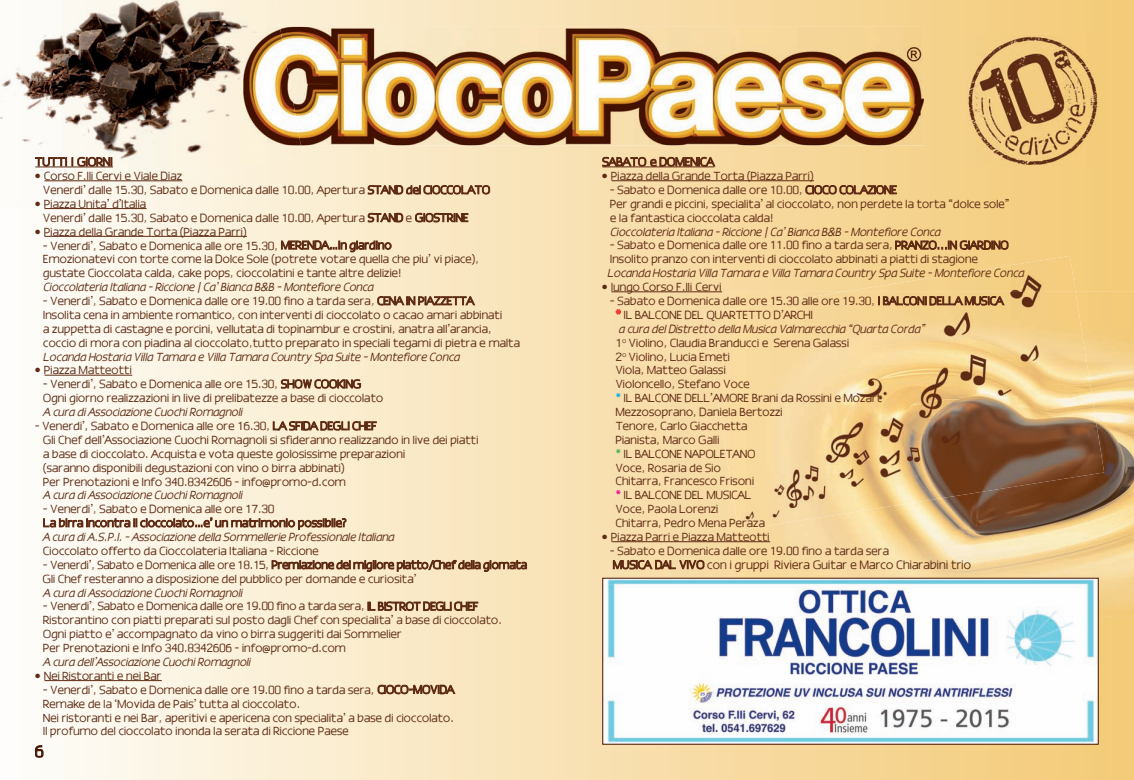
<style>
.page{position:relative;width:1134px;height:780px;background:#fff}
.page>*{position:absolute;margin:0;border:0;box-sizing:border-box;transform-origin:0 0}
.t1{font:15px "Epsy Sans";color:#451300}
.t2{font:11.25px "Epsy Sans";color:#5e2a13}
.t3{font:10.88px/13.9px "Epsy Sans";color:#5e2a13}
.t4{font:italic 10.88px "Epsy Sans";color:#5e2a13}
.s1{font-style:italic}
.s2{color:#ee3e35}
.s3{color:#00aeef}
.s4{color:#3ab54a}
.s5{color:#ed028c}
.s6{font-size:10.88px}
</style>
<div class="page">
<img style="left:44px;top:0;width:1090px;height:780px">
<img style="left:0;top:0;width:303px;height:211px">
<hr style="left:35px;top:167px;width:78px;height:1px;background:#5e2a13">
<hr style="left:44px;top:180px;width:138px;height:1px;background:#5e2a13">
<hr style="left:44px;top:208px;width:103px;height:1px;background:#5e2a13">
<hr style="left:44px;top:236px;width:203px;height:1px;background:#5e2a13">
<hr style="left:44px;top:375px;width:88px;height:1px;background:#5e2a13">
<hr style="left:44px;top:680px;width:118px;height:1px;background:#5e2a13">
<img style="left:301px;top:27px;width:623px;height:118px">
<img style="left:243px;top:27px;width:58px;height:118px">
<img style="left:967px;top:35px;width:131px;height:130px">
<img style="left:670px;top:292px;width:464px;height:324px">
<img style="left:843px;top:256px;width:232px;height:36px">
<img style="left:704px;top:292px;width:400px;height:238px">
<hr style="left:602px;top:167px;width:112px;height:1px;background:#5e2a13">
<hr style="left:611px;top:180px;width:203px;height:1px;background:#5e2a13">
<hr style="left:611px;top:291px;width:111px;height:1px;background:#5e2a13">
<hr style="left:611px;top:541px;width:159px;height:1px;background:#5e2a13">
<img style="left:604px;top:580px;width:492px;height:162px">
<p class="t2" style="left:35px;top:155px;width:79px">TUTTI I GIORNI</p>
<p class="t3" style="left:44px;top:169px;width:448px;text-indent:-8px">• Corso F.lli Cervi e Viale Diaz<br>Venerdi’ dalle 15.30, Sabato e Domenica dalle 10.00, Apertura STAND del CIOCCOLATO</p>
<p class="t3" style="left:44px;top:197px;width:427px;text-indent:-8px">• Piazza Unita’ d’Italia<br>Venerdi’ dalle 15.30, Sabato e Domenica dalle 10.00, Apertura STAND e GIOSTRINE</p>
<p class="t3" style="left:35px;top:225px;width:213px">• Piazza della Grande Torta (Piazza Parri)</p>
<p class="t3" style="left:44px;top:239px;width:437px">- Venerdi’, Sabato e Domenica alle ore 15.30, MERENDA…in giardino<br>Emozionatevi con torte come la Dolce Sole (potrete votare quella che piu’ vi piace), gustate Cioccolata calda, cake pops, cioccolatini e tante altre delizie!</p>
<p class="t4" style="left:44px;top:281px;width:332px">Cioccolateria Italiana - Riccione | Ca’ Bianca B&amp;B - Montefiore Conca</p>
<p class="t3" style="left:44px;top:294px;width:478px">- Venerdi’, Sabato e Domenica dalle ore 19.00 fino a tarda sera<span class="s1">,</span> CENA IN PIAZZETTA<br>Insolita cena in ambiente romantico, con interventi di cioccolato o cacao amari abbinati<br>a zuppetta di castagne e porcini, vellutata di topinambur e crostini, anatra all’arancia, coccio di mora con piadina al cioccolato,tutto preparato in speciali tegami di pietra e malta</p>
<p class="t4" style="left:44px;top:350px;width:418px">Locanda Hostaria Villa Tamara e Villa Tamara Country Spa Suite - Montefiore Conca</p>
<p class="t3" style="left:35px;top:364px;width:98px">• Piazza Matteotti</p>
<p class="t3" style="left:44px;top:377px;width:342px">- Venerdi’, Sabato e Domenica alle ore 15.30, SHOW COOKING<br>Ogni giorno realizzazioni in live di prelibatezze a base di cioccolato</p>
<p class="t4" style="left:44px;top:406px;width:201px">A cura di Associazione Cuochi Romagnoli</p>
<p class="t3" style="left:44px;top:419px;width:437px;text-indent:-8px">- Venerdi’, Sabato e Domenica alle ore 16.30, LA SFIDA DEGLI CHEF<br>Gli Chef dell’Associazione Cuochi Romagnoli si sfideranno realizzando in live dei piatti a base di cioccolato. Acquista e vota queste golosissime preparazioni<br>(saranno disponibili degustazioni con vino o birra abbinati)<br>Per Prenotazioni e Info 340.8342606 - info@promo-d.com</p>
<p class="t4" style="left:44px;top:489px;width:201px">A cura di Associazione Cuochi Romagnoli</p>
<p class="t3" style="left:44px;top:502px;width:305px;line-height:13.5px">- Venerdi’, Sabato e Domenica alle ore 17.30<br>La birra incontra il cioccolato…e’ un matrimonio possibile?</p>
<p class="t4" style="left:43px;top:531px;width:353px">A cura di A.S.P.I. - Associazione della Sommellerie Professionale Italiana</p>
<p class="t3" style="left:44px;top:544px;width:277px">Cioccolato offerto da Cioccolateria Italiana - Riccione</p>
<p class="t3" style="left:43px;top:558px;width:486px">- Venerdi’, Sabato e Domenica alle ore 18.15, Premiazione del migliore piatto/Chef della giornata<br>Gli Chef resteranno a disposizione del pubblico per domande e curiosita’</p>
<p class="t4" style="left:44px;top:586px;width:201px">A cura di Associazione Cuochi Romagnoli</p>
<p class="t3" style="left:44px;top:599px;width:460px">- Venerdi’, Sabato e Domenica dalle ore 19.00 fino a tarda sera, IL BISTROT DEGLI CHEF Ristorantino con piatti preparati sul posto dagli Chef con specialita’ a base di cioccolato.<br>Ogni piatto e’ accompagnato da vino o birra suggeriti dai Sommelier<br>Per Prenotazioni e Info 340.8342606 - info@promo-d.com</p>
<p class="t4" style="left:44px;top:656px;width:209px">A cura dell’Associazione Cuochi Romagnoli</p>
<p class="t3" style="left:35px;top:669px;width:128px">• Nei Ristoranti e nei Bar</p>
<p class="t3" style="left:44px;top:683px;width:413px">- Venerdi’, Sabato e Domenica dalle ore 19.00 fino a tarda sera, CIOCO-MOVIDA Remake de la ‘Movida de Pais’ tutta al cioccolato.<br>Nei ristoranti e nei Bar, aperitivi e apericena con specialita’ a base di cioccolato.<br>Il profumo del cioccolato inonda la serata di Riccione Paese</p>
<h1 class="t1" style="left:36px;top:743px;width:10px">6</h1>
<p class="t2" style="left:603px;top:155px;width:113px">SABATO e DOMENICA</p>
<p class="t3" style="left:602px;top:169px;width:213px">• Piazza della Grande Torta (Piazza Parri)</p>
<p class="t3" style="left:611px;top:183px;width:401px">- Sabato e Domenica dalle ore 10.00, CIOCO COLAZIONE<br>Per grandi e piccini, specialita’ al cioccolato, non perdete la torta “dolce sole” e la fantastica cioccolata calda!</p>
<p class="t4" style="left:611px;top:225px;width:332px">Cioccolateria Italiana - Riccione | Ca’ Bianca B&amp;B - Montefiore Conca</p>
<p class="t3" style="left:611px;top:239px;width:400px">- Sabato e Domenica dalle ore 11.00 fino a tarda sera<span class="s1">,</span> PRANZO...IN GIARDINO<br>Insolito pranzo con interventi di cioccolato abbinati a piatti di stagione</p>
<p class="t4" style="left:608px;top:267px;width:418px">Locanda Hostaria Villa Tamara e Villa Tamara Country Spa Suite - Montefiore Conca</p>
<p class="t3" style="left:602px;top:280px;width:121px">• lungo Corso F.lli Cervi</p>
<p class="t3" style="left:616px;top:294px;width:389px;text-indent:-5px">- Sabato e Domenica dalle ore 15.30 alle ore 19.30, I BALCONI DELLA MUSICA <span class="s2">*</span> IL BALCONE DEL QUARTETTO D’ARCHI<br><span class="s1">a cura del Distretto della Musica Valmarecchia “Quarta Corda”<br></span>1<sup>o</sup> Violino, Claudia Branducci e Serena Galassi<br>2<sup>o</sup> Violino, Lucia Emeti<br>Viola, Matteo Galassi<br>Violoncello, Stefano Voce<br><span class="s3">*</span> IL BALCONE DELL’AMORE Brani da Rossini e Mozart<br>Mezzosoprano, Daniela Bertozzi<br>Tenore, Carlo Giacchetta<br>Pianista, Marco Galli<br><span class="s4">*</span> IL BALCONE NAPOLETANO<br>Voce, Rosaria de Sio<br>Chitarra, Francesco Frisoni<br><span class="s5">*</span> IL BALCONE DEL MUSICAL<br>Voce, Paola Lorenzi<br>Chitarra, Pedro Mena Peraza</p>
<p class="t3" style="left:602px;top:530px;width:169px">• Piazza Parri e Piazza Matteotti</p>
<p class="t3" style="left:611px;top:544px;width:280px">- Sabato e Domenica dalle ore 19.00 fino a tarda sera</p>
<p class="t2" style="left:613px;top:558px;width:360px"><span class="s6">MUSICA DAL VIVO</span> con i gruppi Riviera Guitar e Marco Chiarabini trio</p>
</div>
